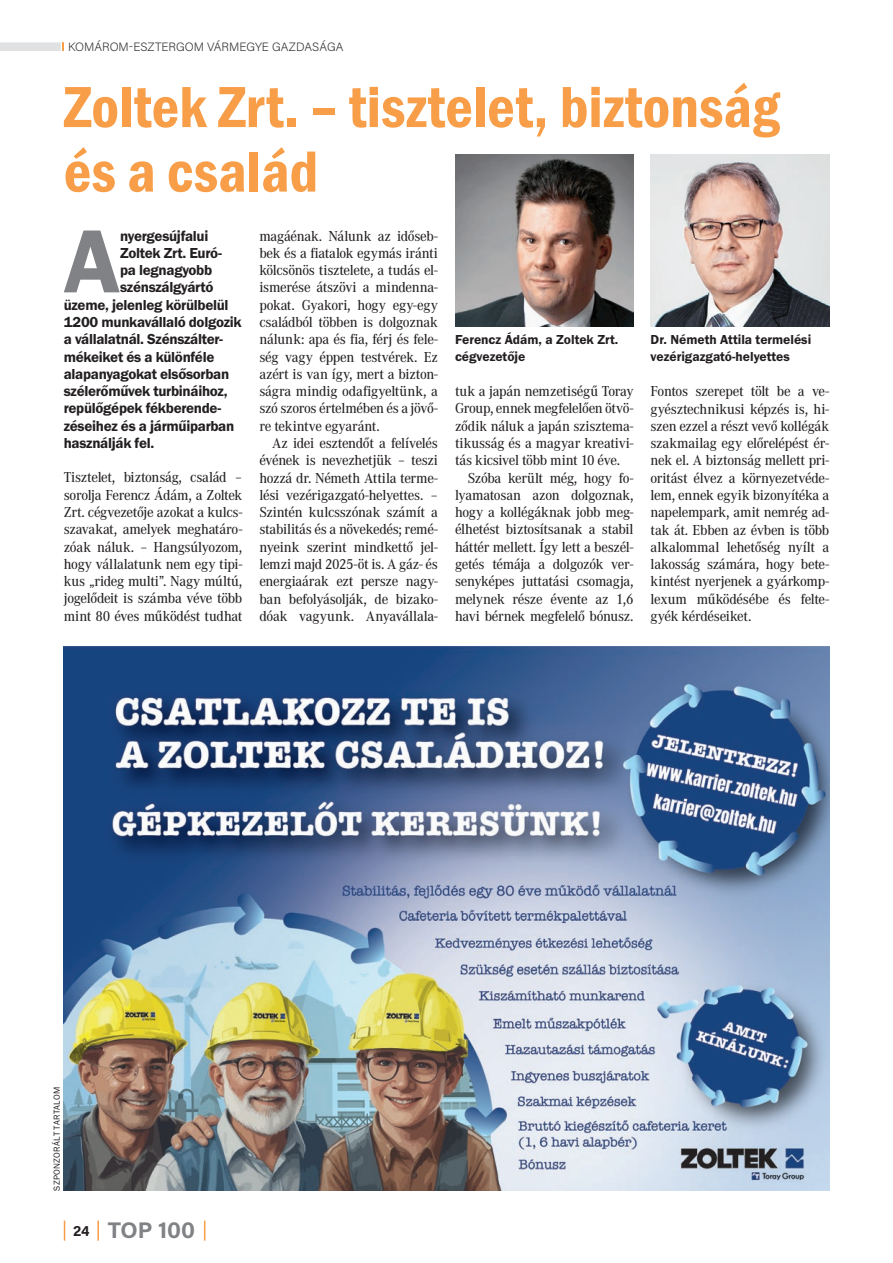
<style>
.page{position:relative;width:893px;height:1263px;background:#fff}
.page>*{position:absolute;margin:0;border:0;box-sizing:border-box;transform-origin:0 0}
.t1{font:92.7px "Franklin Gothic Dem";color:#808285}
.t2{font:600 condensed 60px/64.5px "Franklin Gothic";color:#f89d48}
.t3{font:700 22.65px "Acumin Pro";color:#808285}
.t4{font:15px/17.2px "Corporate A Med";letter-spacing:-.02em;color:#231f20;text-align:justify;scale:.95 1}
.t5{font:15px "Franklin Gothic Dem";letter-spacing:-.02em;color:#231f20}
.t6{font:700 15px "Acumin Pro";color:#231f20}
.t7{font:13.5px/17.2px "Franklin Gothic Dem";color:#231f20}
.t8{font:200 12px "Acumin Pro";color:#231f20}
.t9{font:9px "Franklin Gothic Reg";letter-spacing:.03em;color:#231f20}
</style>
<div class="page">
<svg style="left:64px;top:1220px;width:1px;height:21px"></svg>
<hr style="left:97px;top:1220px;width:2px;height:21px;background:#f89d48">
<svg style="left:204px;top:1220px;width:1px;height:21px"></svg>
<div style="left:0;top:42px;width:61px;height:9px;background:#e0e1e3"></div>
<svg style="left:62px;top:42px;width:2px;height:9px"></svg>
<img style="left:64px;top:647px;width:765px;height:544px">
<img style="left:455px;top:154px;width:179px;height:173px">
<img style="left:651px;top:154px;width:178px;height:173px">
<p class="t8" style="left:68px;top:38px;width:277px">KOMÁROM-ESZTERGOM VÁRMEGYE GAZDASÁGA</p>
<h2 class="t2" style="left:64px;top:74px;width:717px">Zoltek Zrt. – tisztelet, biztonság és a család</h2>
<h1 class="t1" style="left:64px;top:210px;width:58px">A</h1>
<p class="t5" style="left:120px;top:227px;width:90px">nyergesújfalui</p>
<p class="t4" style="left:259px;top:227px;width:189px">magáénak. Nálunk az időseb&shy;bek és a fiatalok egymás iránti kölcsönös tisztelete, a tudás el&shy;ismerése átszövi a mindenna&shy;pokat. Gyakori, hogy egy-egy családból többen is dolgoznak nálunk: apa és fia, férj és fele&shy;ség vagy éppen testvérek. Ez azért is van így, mert a bizton&shy;ságra mindig odafigyeltünk, a szó szoros értelmében és a jövő&shy;re tekintve egyaránt.</p>
<p class="t4" style="left:259px;top:435px;width:190px;text-indent:13px">Az idei esztendőt a felívelés évének is nevezhetjük – teszi hozzá dr. Németh Attila terme&shy;lési vezérigazgató-helyettes. – Szintén kulcsszónak számít a stabilitás és a növekedés; remé&shy;nyeink szerint mindkettő jel&shy;lemzi majd 2025-öt is. A gáz- és energiaárak ezt persze nagy&shy;ban befolyásolják, de bizako&shy;dóak vagyunk. Anyavállala-</p>
<p class="t5" style="left:120px;top:244px;width:103px">Zoltek Zrt. Euró-</p>
<p class="t5" style="left:120px;top:262px;width:94px">pa legnagyobb</p>
<p class="t5" style="left:120px;top:279px;width:95px">szénszálgyártó</p>
<p class="t5" style="left:64px;top:296px;width:166px">üzeme, jelenleg körülbelül</p>
<p class="t5" style="left:64px;top:314px;width:179px">1200 munkavállaló dolgozik</p>
<p class="t5" style="left:64px;top:331px;width:161px">a vállalatnál. Szénszálter-</p>
<p class="t5" style="left:64px;top:348px;width:152px">mékeiket és a különféle</p>
<p class="t5" style="left:64px;top:365px;width:167px">alapanyagokat elsősorban</p>
<p class="t5" style="left:64px;top:383px;width:166px">szélerőművek turbináihoz,</p>
<p class="t5" style="left:64px;top:400px;width:159px">repülőgépek fékberende-</p>
<p class="t5" style="left:64px;top:417px;width:172px">zéseihez és a járműiparban</p>
<p class="t5" style="left:64px;top:434px;width:92px">használják fel.</p>
<p class="t4" style="left:64px;top:469px;width:190px">Tisztelet, biztonság, család – sorolja Ferencz Ádám, a Zoltek Zrt. cégvezetője azokat a kulcs&shy;szavakat, amelyek meghatáro&shy;zóak náluk. – Hangsúlyozom, hogy vállalatunk nem egy tipi&shy;kus „rideg multi”. Nagy múltú, jogelődeit is számba véve több mint 80 éves működést tudhat</p>
<p class="t7" style="left:455px;top:331px;width:165px">Ferencz Ádám, a Zoltek Zrt. cégvezetője</p>
<p class="t7" style="left:651px;top:331px;width:162px">Dr. Németh Attila termelési vezérigazgató-helyettes</p>
<p class="t4" style="left:455px;top:383px;width:189px">tuk a japán nemzetiségű Toray</p>
<p class="t4" style="left:455px;top:400px;width:189px">Group, ennek megfelelően ötvö-</p>
<p class="t4" style="left:455px;top:417px;width:189px">ződik náluk a japán szisztema-</p>
<p class="t4" style="left:455px;top:435px;width:189px">tikusság és a magyar kreativi-</p>
<p class="t4" style="left:455px;top:452px;width:175px">tás kicsivel több mint 10 éve.</p>
<p class="t4" style="left:468px;top:469px;width:176px">Szóba került még, hogy fo-</p>
<p class="t4" style="left:455px;top:486px;width:189px">lyamatosan azon dolgoznak,</p>
<p class="t4" style="left:455px;top:504px;width:189px">hogy a kollégáknak jobb meg-</p>
<p class="t4" style="left:455px;top:521px;width:189px">élhetést biztosítsanak a stabil</p>
<p class="t4" style="left:455px;top:538px;width:189px">háttér mellett. Így lett a beszél-</p>
<p class="t4" style="left:455px;top:556px;width:189px">getés témája a dolgozók ver-</p>
<p class="t4" style="left:455px;top:573px;width:189px">senyképes juttatási csomagja,</p>
<p class="t4" style="left:455px;top:590px;width:189px">melynek része évente az 1,6</p>
<p class="t4" style="left:455px;top:607px;width:189px">havi bérnek megfelelő bónusz.</p>
<p class="t4" style="left:651px;top:383px;width:190px">Fontos szerepet tölt be a ve&shy;gyésztechnikusi képzés is, hi&shy;szen ezzel a részt vevő kollégák szakmailag egy előrelépést ér&shy;nek el. A biztonság mellett pri&shy;oritást élvez a környezetvéde&shy;lem, ennek egyik bizonyítéka a napelempark, amit nemrég ad&shy;tak át. Ebben az évben is több alkalommal lehetőség nyílt a lakosság számára, hogy bete&shy;kintést nyerjenek a gyárkomp&shy;lexum működésébe és felte&shy;gyék kérdéseiket.</p>
<p class="t9" style="left:52px;top:1190px;width:105px;rotate:-90deg">SZPONZORÁLT TARTALOM</p>
<p class="t6" style="left:73px;top:1220px;width:18px">24</p>
<h3 class="t3" style="left:108px;top:1214px;width:89px">TOP 100</h3>
</div>
